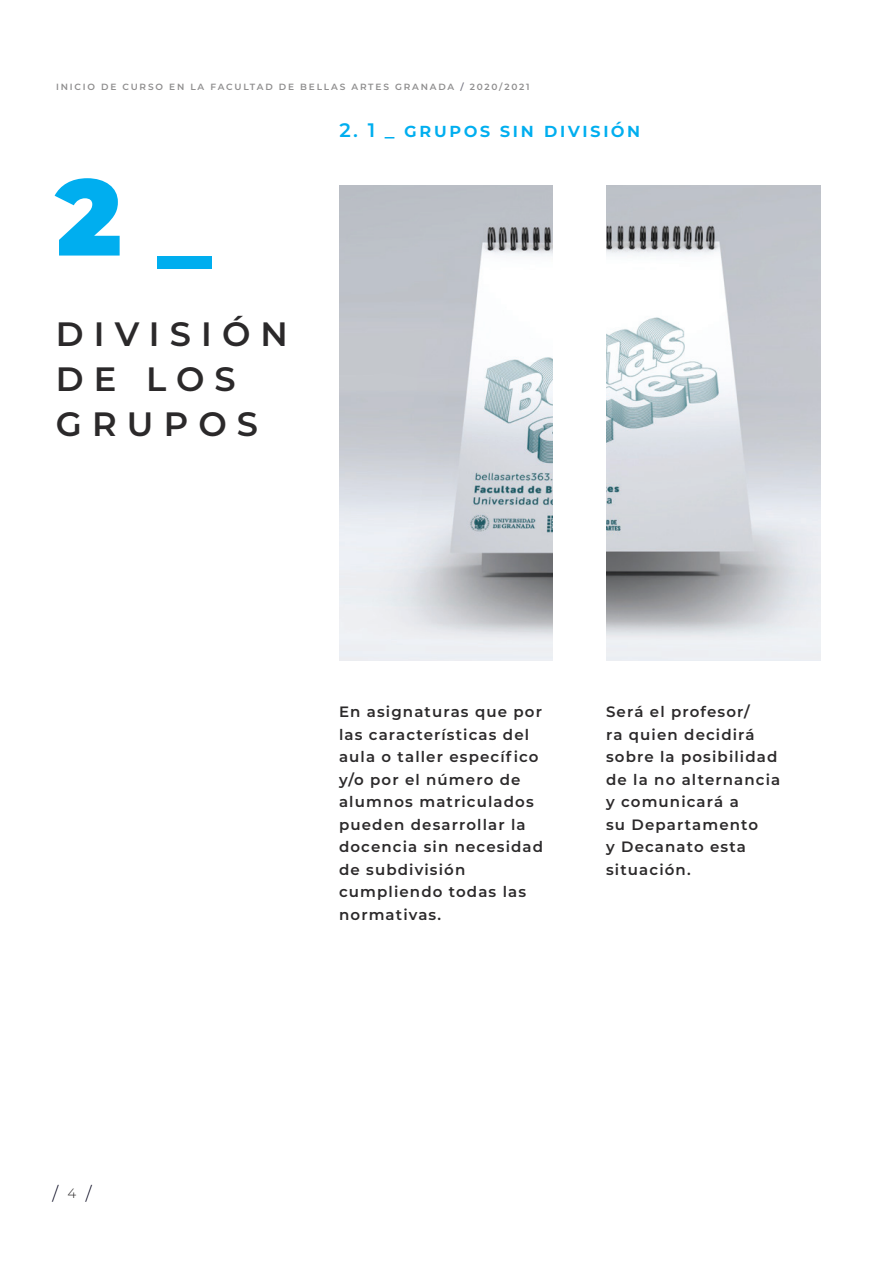
<style>
.page{position:relative;width:893px;height:1263px;background:#fff}
.page>*{position:absolute;margin:0;border:0;box-sizing:border-box;transform-origin:0 0}
.t1{font:900 108px "Montserrat";color:#00aeef}
.t2{font:600 33.75px/45px "Montserrat";letter-spacing:.3em;color:#2b292a}
.t3{font:600 19.5px "Montserrat";letter-spacing:.11em;color:#00aeef}
.t4{font:300 18px "Montserrat";color:#000019}
.t5{font:600 15px/22.5px "Montserrat";letter-spacing:.075em;color:#2b292a}
.t6{font:300 13.5px "Montserrat";color:#2b292a}
.t7{font:600 9px "Montserrat";letter-spacing:.2em;color:#2b292a}
.s1{color:#000019}
</style>
<div class="page">
<img style="left:339px;top:185px;width:214px;height:475px">
<img style="left:606px;top:185px;width:214px;height:475px">
<p class="t7" style="left:56px;top:81px;width:475px">INICIO DE CURSO EN LA FACULTAD DE BELLAS ARTES GRANADA <span class="s1">/</span> 2020/2021</p>
<h1 class="t1" style="left:56px;top:136px;width:157px">2 _</h1>
<h2 class="t2" style="left:56px;top:310px;width:233px">DIVISIÓN<br>DE LOS<br>GRUPOS</h2>
<h3 class="t3" style="left:339px;top:116px;width:303px">2. 1 _ grupos sin división</h3>
<p class="t4" style="left:52px;top:1181px;width:7px">/</p>
<p class="t4" style="left:86px;top:1181px;width:7px">/</p>
<p class="t6" style="left:68px;top:1184px;width:10px">4</p>
<p class="t5" style="left:339px;top:700px;width:206px">En asignaturas que por las características del aula o taller específico y/o por el número de alumnos matriculados pueden desarrollar la docencia sin necesidad de subdivisión cumpliendo todas las normativas.</p>
<p class="t5" style="left:606px;top:700px;width:176px">Será el profesor/<br>ra quien decidirá sobre la posibilidad de la no alternancia y comunicará a<br>su Departamento<br>y Decanato esta situación.</p>
</div>
